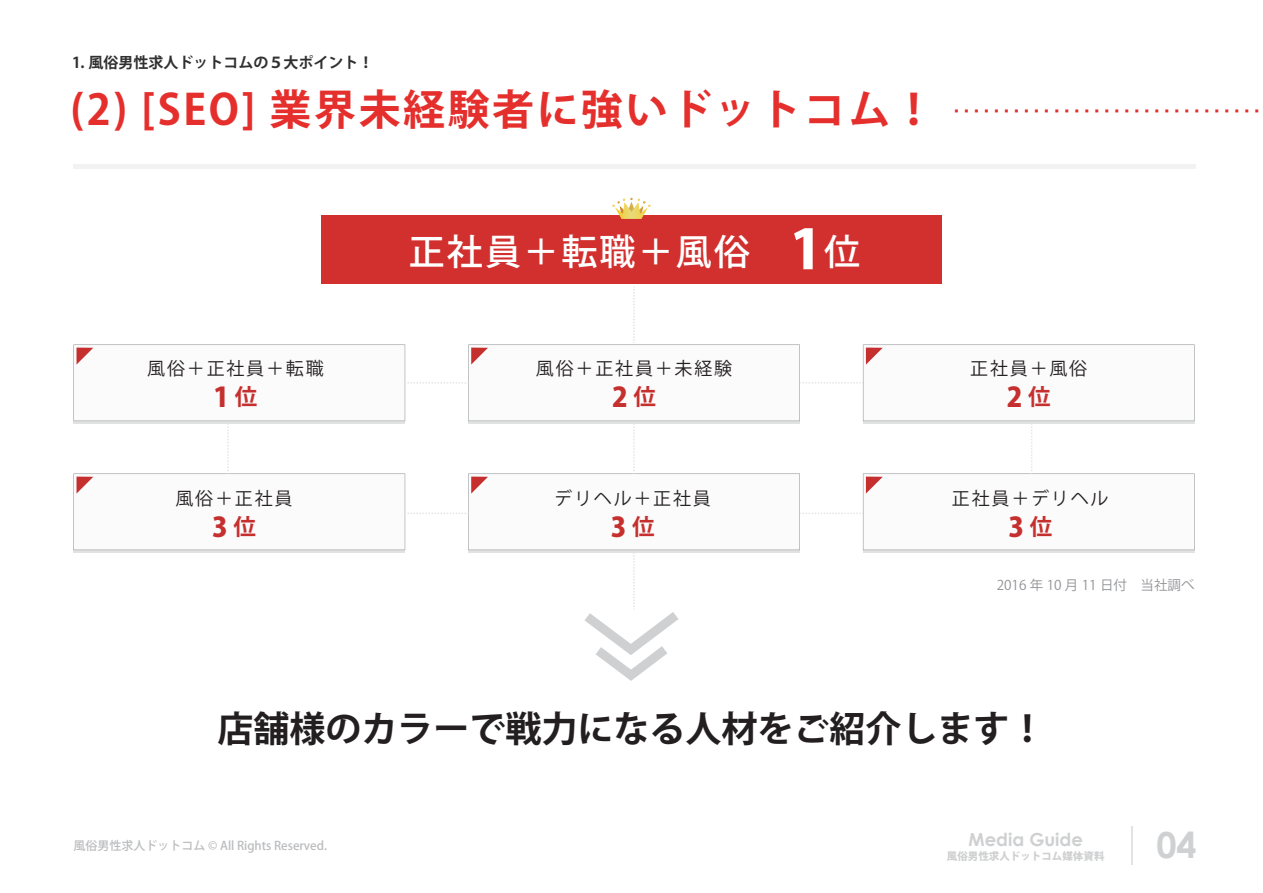
<style>
.page{position:relative;width:1263px;height:893px;background:#fff}
.page>*{position:absolute;margin:0;border:0;box-sizing:border-box;transform-origin:0 0}
.t1{font:37.5px "Hiragino Kaku W1 90 msp RKSJ H";color:#e42f2d}
.t2{font:700 36px "Koz Go Pr 6 N";color:#231f20}
.t3{font:500 36px "Koz Go Pr 6 N";letter-spacing:.06em;color:#fff}
.t4{font:700 36px "Century Gothic";color:#cfd0d1}
.t5{font:800 27px "Koz Go Pr 6 N";color:#c5302e}
.t6{font:18px "Koz Go Pr 6 N";letter-spacing:.1em;color:#231f20}
.t7{font:700 18px "Century Gothic";color:#cfd0d1}
.t8{font:700 15px "Koz Go Pr 6 N";color:#303030}
.t9{font:13.5px "Koz Go Pr 6 N";color:#939498}
.t10{font:500 12px "Koz Go Pr 6 N";color:#bbbcbe}
.t11{font:800 10.5px "Koz Go Pr 6 N";color:#cfd0d1}
.s1{font-family:"Koz Go Pr 6 N";font-weight:700;font-size:42px}
.s2{font-weight:700;font-size:22.5px}
.s3{font-weight:800;font-size:54px}
</style>
<div class="page">
<hr style="left:1132px;top:826px;width:1px;height:39px;background:#e1e2e2">
<hr style="left:73px;top:165px;width:1122px;height:4px;background:#f1f2f1">
<div style="left:321px;top:216px;width:621px;height:68px;background:#d2302f"></div>
<svg style="left:612px;top:198px;width:39px;height:21px"></svg>
<svg style="left:73px;top:287px;width:1121px;height:394px"></svg>
<p class="t8" style="left:72px;top:54px;width:303px">1. 風俗男性求人ドットコムの５大ポイント！</p>
<p class="t1" style="left:70px;top:80px;width:1191px"><span class="s1">(2) [SEO] 業界未経験者に強いドットコム！</span> ...............................</p>
<p class="t6" style="left:147px;top:359px;width:178px">風俗＋正社員＋転職</p>
<p class="t5" style="left:214px;top:382px;width:45px">1<span class="s2">位</span></p>
<p class="t6" style="left:175px;top:488px;width:118px">風俗＋正社員</p>
<p class="t5" style="left:212px;top:512px;width:45px">3<span class="s2">位</span></p>
<p class="t3" style="left:409px;top:232px;width:453px">正社員＋転職＋風俗　<span class="s3">1</span>位</p>
<p class="t6" style="left:536px;top:359px;width:198px">風俗＋正社員＋未経験</p>
<p class="t5" style="left:612px;top:382px;width:45px">2<span class="s2">位</span></p>
<p class="t6" style="left:554px;top:488px;width:158px">デリヘル＋正社員</p>
<p class="t5" style="left:611px;top:512px;width:45px">3<span class="s2">位</span></p>
<p class="t6" style="left:970px;top:359px;width:118px">正社員＋風俗</p>
<p class="t5" style="left:1007px;top:382px;width:45px">2<span class="s2">位</span></p>
<p class="t6" style="left:952px;top:488px;width:158px">正社員＋デリヘル</p>
<p class="t5" style="left:1008px;top:512px;width:45px">3<span class="s2">位</span></p>
<p class="t9" style="left:997px;top:577px;width:199px">2016 年 10 月 11 日付　当社調べ</p>
<p class="t2" style="left:217px;top:708px;width:829px">店舗様のカラーで戦力になる人材をご紹介します！</p>
<p class="t10" style="left:73px;top:838px;width:255px">風俗男性求人ドットコム © All Rights Reserved.</p>
<p class="t7" style="left:968px;top:825px;width:116px">Media Guide</p>
<p class="t4" style="left:1156px;top:818px;width:42px">04</p>
<p class="t4" style="left:1176px;top:818px;width:22px">3</p>
<p class="t11" style="left:947px;top:850px;width:159px">風俗男性求人ドットコム媒体資料</p>
</div>
